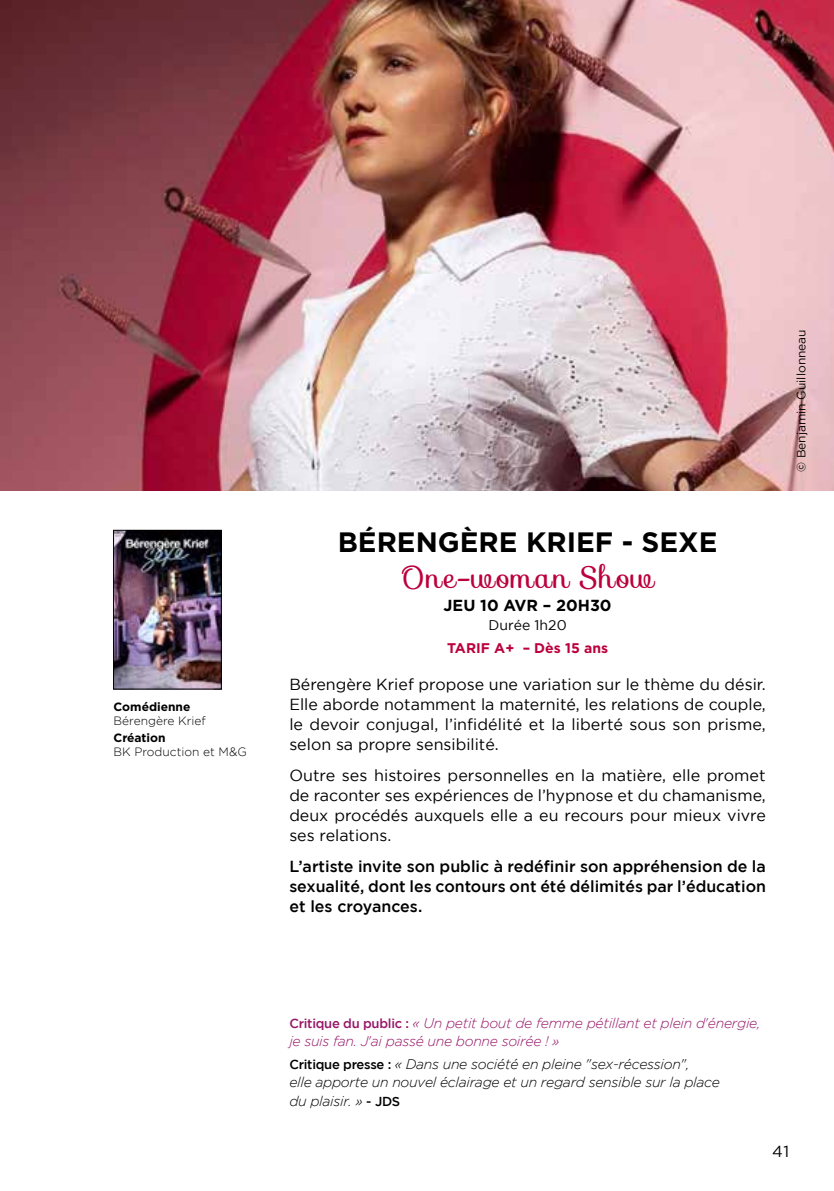
<style>
.page{position:relative;width:834px;height:1191px;background:#fff}
.page>*{position:absolute;margin:0;border:0;box-sizing:border-box;transform-origin:0 0}
.t1{font:30px "Sofia";letter-spacing:.05em;color:#bb003d}
.t2{font:700 28px "Gotham";color:#000}
.t3{font:16px/20px "Gotham";color:#000;text-align:justify}
.t4{font:500 16px/20px "Gotham";color:#000;text-align:justify}
.t5{font:700 16px "Gotham";color:#000}
.t6{font:italic 300 14px/18px "Gotham";letter-spacing:-.02em;color:#000}
.t7{font:italic 300 14px/18px "Gotham";letter-spacing:-.02em;color:#971668}
.t8{font:700 14px "Gotham";color:#bb003d}
.t9{font:14px "Gotham";color:#000}
.t10{font:300 12px "Gotham";color:#000}
.t11{font:12px "Gotham";color:#000}
.t12{font:700 12px "Gotham";color:#000}
.s1{font-weight:500;font-style:normal;font-size:13px}
</style>
<div class="page">
<img style="left:0;top:0;width:833px;height:490px">
<img style="left:115px;top:532px;width:104px;height:155px">
<div style="left:113px;top:530px;width:108px;height:159px;border:1px solid #000"></div>
<p class="t12" style="left:113px;top:699px;width:78px">Comédienne</p>
<p class="t10" style="left:113px;top:714px;width:94px">Bérengère Krief</p>
<p class="t12" style="left:113px;top:730px;width:54px">Création</p>
<p class="t10" style="left:113px;top:745px;width:135px">BK Production et M&amp;G</p>
<h2 class="t2" style="left:337px;top:523px;width:381px">BÉRENGÈRE KRIEF - SEXE</h2>
<h1 class="t1" style="left:401px;top:553px;width:254px">One-woman Show</h1>
<p class="t5" style="left:443px;top:594px;width:169px">JEU 10 AVR – 20H30</p>
<p class="t9" style="left:488px;top:617px;width:80px">Durée 1h20</p>
<p class="t8" style="left:447px;top:638px;width:162px">TARIF A+ – Dès 15 ans</p>
<p class="t3" style="left:289px;top:673px;width:478px">Bérengère Krief propose une variation sur le thème du désir.<br>Elle aborde notamment la maternité, les relations de couple, le devoir conjugal, l’infidélité et la liberté sous son prisme, selon sa propre sensibilité.</p>
<p class="t3" style="left:289px;top:765px;width:478px">Outre ses histoires personnelles en la matière, elle promet de raconter ses expériences de l’hypnose et du chamanisme, deux procédés auxquels elle a eu recours pour mieux vivre ses relations.</p>
<p class="t4" style="left:289px;top:856px;width:478px">L’artiste invite son public à redéfinir son appréhension de la sexualité, dont les contours ont été délimités par l’éducation et les croyances.</p>
<p class="t11" style="left:794px;top:472px;width:144px;rotate:-90deg">© Benjamin Guillonneau</p>
<p class="t7" style="left:289px;top:1014px;width:472px"><span class="s1">Critique du public :</span> « Un petit bout de femme pétillant et plein d'énergie, je suis fan. J'ai passé une bonne soirée ! »</p>
<p class="t6" style="left:289px;top:1055px;width:432px"><span class="s1">Critique presse :</span> « Dans une société en pleine "sex-récession",<br>elle apporte un nouvel éclairage et un regard sensible sur la place du plaisir. » <span class="s1">- JDS</span></p>
<p class="t3" style="left:772px;top:1141px;width:18px">41</p>
</div>
